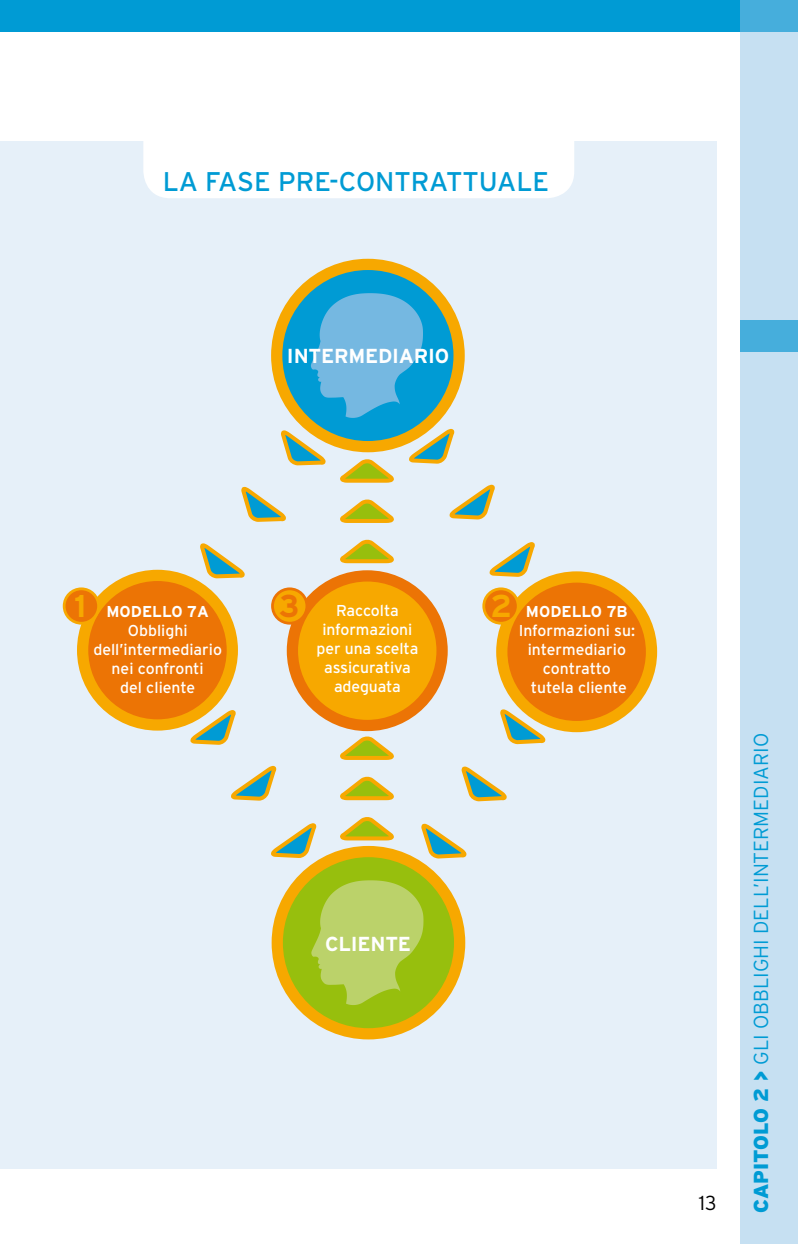
<style>
.page{position:relative;width:798px;height:1244px;background:#fff}
.page>*{position:absolute;margin:0;border:0;box-sizing:border-box;transform-origin:0 0}
.t1{font:700 31.5px "Interstate";color:#f7a800}
.t2{font:700 31.5px "Interstate";color:#ec7405}
.t3{font:27px "Interstate";letter-spacing:.12em;color:#009bd4}
.t4{font:300 20.25px "Interstate";color:#009bd4}
.t5{font:700 20.25px "Interstate";letter-spacing:-.01em;color:#fff}
.t6{font:300 20.25px "Interstate";color:#000}
.t7{font:15.75px/18.9px "Interstate";letter-spacing:-.005em;color:#fff;text-align:center}
.t8{font:700 15.75px "Interstate";color:#fff}
.s1{font-weight:900}
</style>
<div class="page">
<div style="left:0;top:0;width:797px;height:31px;background:#009bd4"></div>
<div style="left:740px;top:0;width:57px;height:1244px;background:#c6e0f2"></div>
<div style="left:0;top:142px;width:716px;height:1027px;background:#e6f0f9"></div>
<div style="left:143px;top:114px;width:431px;height:84px;background:#fff;border-radius:27px"></div>
<svg style="left:277px;top:851px;width:182px;height:183px;fill:#97bf0d"></svg>
<div style="left:271px;top:846px;width:194px;height:193px;border:11px solid #f7a800;border-radius:50%"></div>
<svg style="left:311px;top:880px;width:112px;height:125px"></svg>
<svg style="left:276px;top:264px;width:183px;height:183px;fill:#009bd4"></svg>
<div style="left:271px;top:259px;width:193px;height:193px;border:11px solid #f7a800;border-radius:50%"></div>
<div style="left:292px;top:576px;width:150px;height:149px;background:#f7a800;border-radius:50%"></div>
<div style="left:287px;top:570px;width:160px;height:161px;border:11px solid #ec7405;border-radius:50%"></div>
<svg style="left:340px;top:736px;width:53px;height:24px"></svg>
<svg style="left:340px;top:777px;width:53px;height:24px"></svg>
<svg style="left:340px;top:817px;width:53px;height:24px"></svg>
<div style="left:83px;top:575px;width:149px;height:150px;background:#ec7405;border-radius:50%"></div>
<div style="left:77px;top:570px;width:161px;height:160px;border:11px solid #f7a800;border-radius:50%"></div>
<div style="left:501px;top:577px;width:150px;height:149px;background:#ec7405;border-radius:50%"></div>
<div style="left:496px;top:571px;width:161px;height:161px;border:11px solid #f7a800;border-radius:50%"></div>
<svg style="left:190px;top:688px;width:127px;height:170px"></svg>
<svg style="left:421px;top:823px;width:44px;height:36px"></svg>
<svg style="left:461px;top:766px;width:44px;height:36px"></svg>
<svg style="left:500px;top:708px;width:44px;height:37px"></svg>
<svg style="left:200px;top:293px;width:335px;height:287px"></svg>
<div style="left:483px;top:589px;width:35px;height:34px;background:#ec7405;border-radius:50%"></div>
<div style="left:482px;top:587px;width:37px;height:37px;border:3px solid #f7a800;border-radius:50%"></div>
<div style="left:272px;top:589px;width:35px;height:34px;background:#f7a800;border-radius:50%"></div>
<div style="left:271px;top:587px;width:37px;height:37px;border:3px solid #ec7405;border-radius:50%"></div>
<div style="left:64px;top:589px;width:34px;height:34px;background:#ec7405;border-radius:50%"></div>
<div style="left:63px;top:587px;width:37px;height:37px;border:3px solid #f7a800;border-radius:50%"></div>
<h2 class="t3" style="left:163px;top:166px;width:388px">La fase pre-contrattuale</h2>
<p class="t5" style="left:287px;top:344px;width:164px">INTERMEDIARIO</p>
<h1 class="t1" style="left:74px;top:588px;width:14px">1</h1>
<h1 class="t2" style="left:279px;top:588px;width:22px">3</h1>
<h1 class="t1" style="left:490px;top:588px;width:23px">2</h1>
<p class="t7" style="left:316px;top:601px;width:103px">Raccolta informazioni per una scelta assicurativa adeguata</p>
<p class="t8" style="left:525px;top:603px;width:36px">MODELL</p>
<p class="t8" style="left:590px;top:603px;width:38px">O 7B</p>
<p class="t8" style="left:106px;top:603px;width:36px">MODELL</p>
<p class="t8" style="left:171px;top:603px;width:39px">O 7A</p>
<p class="t7" style="left:93px;top:621px;width:130px">Obblighi dell’intermediario nei confronti<br>del cliente</p>
<p class="t7" style="left:518px;top:621px;width:118px">I nformazioni su: intermediario contratto<br>tutela cliente</p>
<p class="t5" style="left:325px;top:933px;width:88px">CLIENTE</p>
<p class="t6" style="left:698px;top:1191px;width:19px">13</p>
<p class="t4" style="left:749px;top:1212px;width:478px;rotate:-90deg"><span class="s1">CAPITOLO 2 &gt;</span> gli obblighi dell’intermediario</p>
</div>
